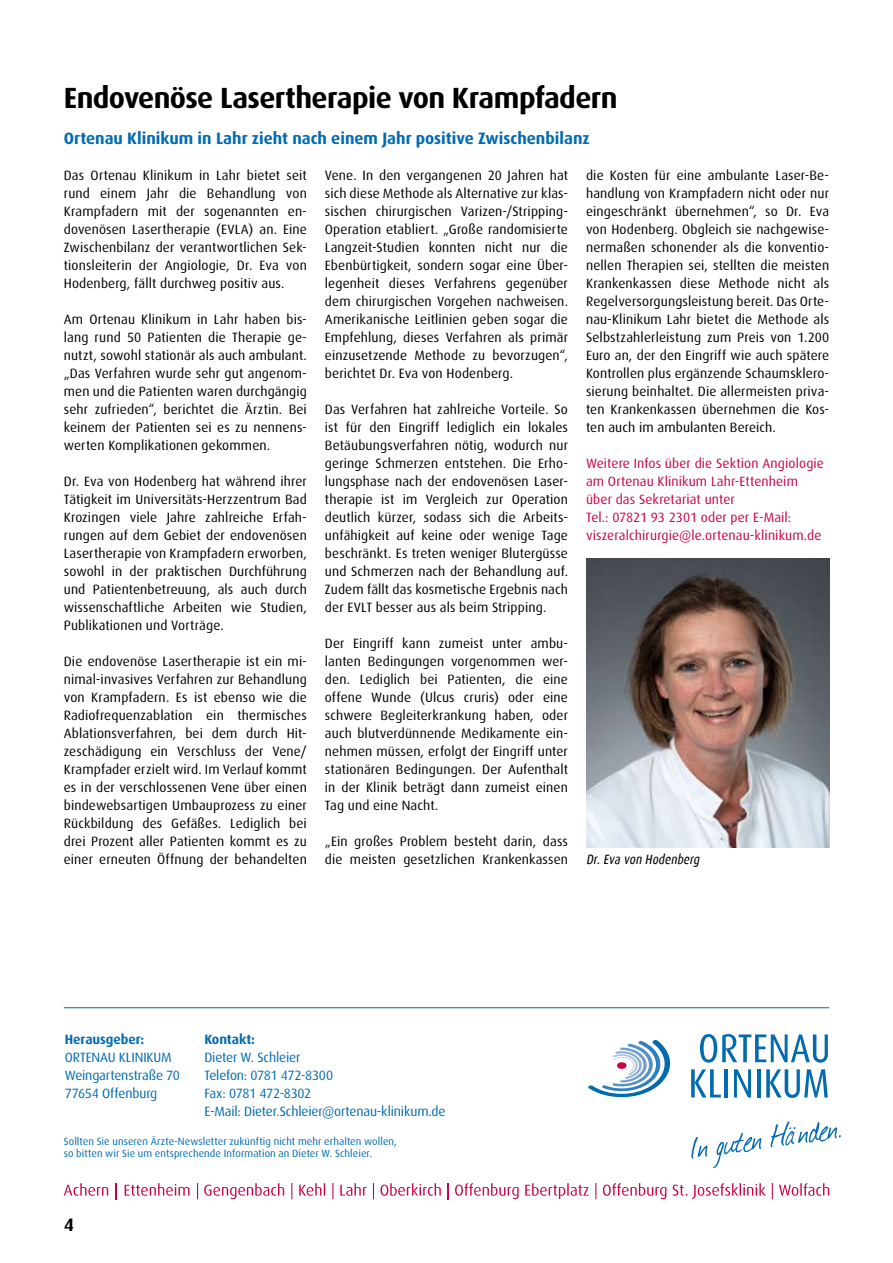
<style>
.page{position:relative;width:893px;height:1263px;background:#fff}
.page>*{position:absolute;margin:0;border:0;box-sizing:border-box;transform-origin:0 0}
.t1{font:700 29.25px "Dax Pro";letter-spacing:-.02em;color:#000}
.t2{font:700 18px "Dax Pro";color:#000}
.t3{font:700 16.5px "Dax Pro";color:#006bb3}
.t4{font:13.5px/18px "Dax Pro";letter-spacing:.01em;color:#000;text-align:justify}
.t5{font:13.5px/18px "Dax Pro";letter-spacing:.01em;color:#ce0044}
.t6{font:13.5px/18px "Dax Pro";letter-spacing:-.01em;color:#006bb3}
.t7{font:700 13.5px "Dax Pro";letter-spacing:-.005em;color:#006bb3}
.t8{font:italic 13.5px "Dax Condensed";color:#000}
.t9{font:10.5px/12.6px "Dax Pro";letter-spacing:.01em;color:#006bb3}
</style>
<div class="page">
<img style="left:586px;top:558px;width:243px;height:289px">
<hr style="left:64px;top:1007px;width:765px;height:1px;background:#006bb3">
<svg style="left:588px;top:1040px;width:83px;height:58px"></svg>
<svg style="left:700px;top:1034px;width:128px;height:29px"></svg>
<svg style="left:691px;top:1069px;width:30px;height:28px"></svg>
<hr style="left:725px;top:1069px;width:3px;height:28px;background:#026aaf">
<svg style="left:734px;top:1069px;width:17px;height:28px"></svg>
<hr style="left:757px;top:1069px;width:3px;height:28px;background:#026aaf">
<svg style="left:766px;top:1069px;width:62px;height:29px"></svg>
<svg style="left:691px;top:1137px;width:16px;height:22px"></svg>
<svg style="left:713px;top:1133px;width:48px;height:35px"></svg>
<svg style="left:771px;top:1121px;width:69px;height:26px"></svg>
<svg style="left:64px;top:1183px;width:377px;height:16px"></svg>
<svg style="left:455px;top:1183px;width:374px;height:16px"></svg>
<svg style="left:448px;top:1183px;width:1px;height:16px"></svg>
<h1 class="t1" style="left:64px;top:79px;width:555px">Endovenöse Lasertherapie von Krampfadern</h1>
<p class="t3" style="left:64px;top:127px;width:527px">Ortenau Klinikum in Lahr zieht nach einem Jahr positive Zwischenbilanz</p>
<p class="t4" style="left:64px;top:166px;width:245px">Das Ortenau Klinikum in Lahr bietet seit rund einem Jahr die Behandlung von Krampfadern mit der sogenannten en&shy;dovenösen Lasertherapie (EVLA) an. Eine Zwischenbilanz der verantwortlichen Sek&shy;tionsleiterin der Angiologie, Dr. Eva von Hodenberg, fällt durchweg positiv aus.</p>
<p class="t4" style="left:64px;top:310px;width:245px">Am Ortenau Klinikum in Lahr haben bis&shy;lang rund 50 Patienten die Therapie ge&shy;nutzt, sowohl stationär als auch ambulant. „Das Verfahren wurde sehr gut angenom&shy;men und die Patienten waren durchgängig sehr zufrieden“, berichtet die Ärztin. Bei keinem der Patienten sei es zu nennens&shy;werten Komplikationen gekommen.</p>
<p class="t4" style="left:64px;top:472px;width:245px">Dr. Eva von Hodenberg hat während ihrer Tätigkeit im Universitäts-Herzzentrum Bad Krozingen viele Jahre zahlreiche Erfah&shy;rungen auf dem Gebiet der endovenösen Lasertherapie von Krampfadern erworben, sowohl in der praktischen Durchführung und Patientenbetreuung, als auch durch wissenschaftliche Arbeiten wie Studien, Publikationen und Vorträge.</p>
<p class="t4" style="left:64px;top:652px;width:245px">Die endovenöse Lasertherapie ist ein mi&shy;nimal-invasives Verfahren zur Behandlung von Krampfadern. Es ist ebenso wie die Radiofrequenzablation ein thermisches Ablationsverfahren, bei dem durch Hit&shy;zeschädigung ein Verschluss der Vene/ Krampfader erzielt wird. Im Verlauf kommt es in der verschlossenen Vene über einen bindewebsartigen Umbauprozess zu einer Rückbildung des Gefäßes. Lediglich bei drei Prozent aller Patienten kommt es zu einer erneuten Öffnung der behandelten</p>
<p class="t4" style="left:325px;top:166px;width:245px">Vene. In den vergangenen 20 Jahren hat sich diese Methode als Alternative zur klas&shy;sischen chirurgischen Varizen-/Stripping-Operation etabliert. „Große randomisierte Langzeit-Studien konnten nicht nur die Ebenbürtigkeit, sondern sogar eine Über&shy;legenheit dieses Verfahrens gegenüber dem chirurgischen Vorgehen nachweisen.<br>Amerikanische Leitlinien geben sogar die Empfehlung, dieses Verfahren als primär einzusetzende Methode zu bevorzugen“, berichtet Dr. Eva von Hodenberg.</p>
<p class="t4" style="left:325px;top:400px;width:245px">Das Verfahren hat zahlreiche Vorteile. So ist für den Eingriff lediglich ein lokales Betäubungsverfahren nötig, wodurch nur geringe Schmerzen entstehen. Die Erho&shy;lungsphase nach der endovenösen Laser&shy;therapie ist im Vergleich zur Operation deutlich kürzer, sodass sich die Arbeits&shy;unfähigkeit auf keine oder wenige Tage beschränkt. Es treten weniger Blutergüsse und Schmerzen nach der Behandlung auf.<br>Zudem fällt das kosmetische Ergebnis nach der EVLT besser aus als beim Stripping.</p>
<p class="t4" style="left:325px;top:634px;width:245px">Der Eingriff kann zumeist unter ambu&shy;lanten Bedingungen vorgenommen wer&shy;den. Lediglich bei Patienten, die eine offene Wunde (Ulcus cruris) oder eine schwere Begleiterkrankung haben, oder auch blutverdünnende Medikamente ein&shy;nehmen müssen, erfolgt der Eingriff unter stationären Bedingungen. Der Aufenthalt in der Klinik beträgt dann zumeist einen Tag und eine Nacht.</p>
<p class="t4" style="left:325px;top:832px;width:245px">„Ein großes Problem besteht darin, dass die meisten gesetzlichen Krankenkassen</p>
<p class="t4" style="left:586px;top:166px;width:245px">die Kosten für eine ambulante Laser-Be&shy;handlung von Krampfadern nicht oder nur eingeschränkt übernehmen“, so Dr. Eva von Hodenberg. Obgleich sie nachgewise&shy;nermaßen schonender als die konventio&shy;nellen Therapien sei, stellten die meisten Krankenkassen diese Methode nicht als Regelversorgungsleistung bereit. Das Orte&shy;nau-Klinikum Lahr bietet die Methode als Selbstzahlerleistung zum Preis von 1.200<br>Euro an, der den Eingriff wie auch spätere Kontrollen plus ergänzende Schaumsklero&shy;sierung beinhaltet. Die allermeisten priva&shy;ten Krankenkassen übernehmen die Kos&shy;ten auch im ambulanten Bereich.</p>
<p class="t5" style="left:586px;top:454px;width:239px">Weitere Infos über die Sektion Angiologie am Ortenau Klinikum Lahr-Ettenheim über das Sekretariat unter<br>Tel.: 07821 93 2301 oder per E-Mail: viszeralchirurgie@le.ortenau-klinikum.de</p>
<p class="t8" style="left:586px;top:852px;width:117px">Dr.Eva von Hodenberg</p>
<p class="t7" style="left:204px;top:1031px;width:52px">Kontakt:</p>
<p class="t6" style="left:204px;top:1048px;width:243px">Dieter W. Schleier<br>Telefon: 0781 472-8300<br>Fax: 0781 472-8302<br>E-Mail: Dieter.Schleier@ortenau-klinikum.de</p>
<p class="t9" style="left:64px;top:1134px;width:335px">Sollten Sie unseren Ärzte-Newsletter zukünftig nicht mehr erhalten wollen, so bitten wir Sie um entsprechende Information an Dieter W. Schleier.</p>
<p class="t7" style="left:65px;top:1031px;width:81px">Herausgeber:</p>
<p class="t6" style="left:65px;top:1048px;width:117px">ORTENAU KLINIKUM<br>Weingartenstraße 70<br>77654 Offenburg</p>
<h2 class="t2" style="left:64px;top:1213px;width:12px">4</h2>
</div>
